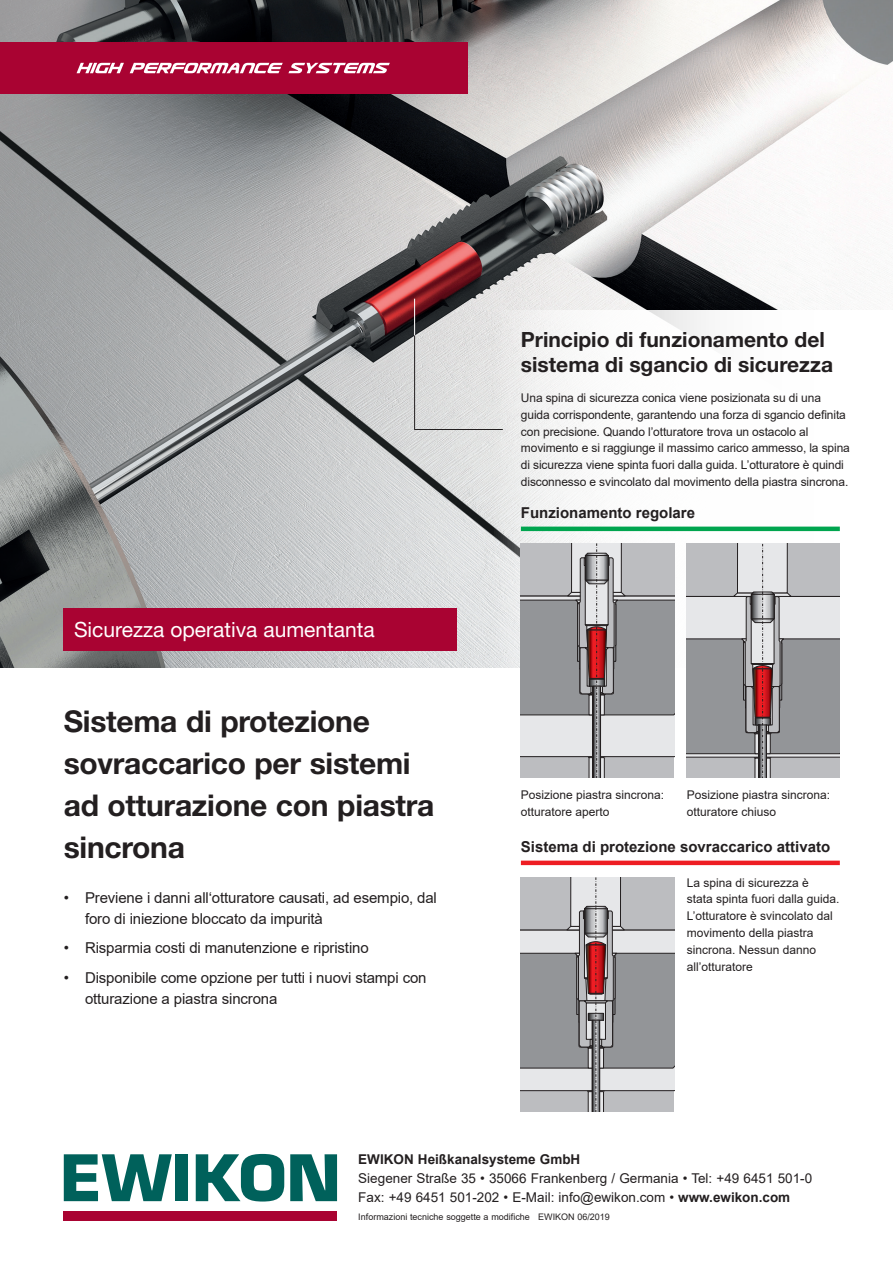
<style>
.page{position:relative;width:893px;height:1263px;background:#fff}
.page>*{position:absolute;margin:0;border:0;box-sizing:border-box;transform-origin:0 0}
.t1{font:700 30px/42px "Helvetica Neue LT Std";letter-spacing:-.01em;color:#231f20}
.t2{font:700 21px/25.2px "Helvetica Neue LT Std";color:#231f20}
.t3{font:21px "Helvetica Neue LT Std";color:#fff}
.t4{font:15px/21px "Arial";letter-spacing:-.01em;color:#231f20}
.t5{font:700 15px "Arial";color:#231f20}
.t6{font:13.5px/18.9px "Arial";color:#231f20}
.t7{font:12px/16.8px "Arial";letter-spacing:-.01em;color:#231f20}
.t8{font:9px "Arial";color:#231f20}
.s1{font-weight:700}
</style>
<div class="page">
<img style="left:0;top:0;width:893px;height:668px">
<div style="left:494px;top:310px;width:399px;height:804px;background:#fff"></div>
<div style="left:64px;top:1211px;width:273px;height:9px;background:#a90332"></div>
<svg style="left:64px;top:1154px;width:108px;height:47px"></svg>
<div style="left:175px;top:1154px;width:13px;height:47px;background:#00615b"></div>
<svg style="left:196px;top:1154px;width:88px;height:47px"></svg>
<svg style="left:290px;top:1154px;width:47px;height:47px"></svg>
<div style="left:0;top:43px;width:468px;height:51px;background:#a90332"></div>
<svg style="left:77px;top:63px;width:47px;height:10px"></svg>
<svg style="left:130px;top:63px;width:260px;height:10px"></svg>
<svg style="left:521px;top:878px;width:153px;height:234px;background:#aba8ab"></svg>
<svg style="left:521px;top:544px;width:153px;height:234px;background:#aba8ab"></svg>
<svg style="left:687px;top:544px;width:153px;height:234px;background:#acaaac"></svg>
<hr style="left:521px;top:527px;width:319px;height:4px;background:#00a54f">
<hr style="left:521px;top:861px;width:319px;height:4px;background:#ee1d23">
<hr style="left:415px;top:429px;width:88px;height:1px;background:#231f20">
<hr style="left:414px;top:335px;width:1px;height:95px;background:#231f20">
<hr style="left:414px;top:299px;width:1px;height:36px;background:#fff">
<div style="left:64px;top:608px;width:393px;height:43px;background:#a90332"></div>
<p class="t2" style="left:521px;top:326px;width:314px">Principio di funzionamento del sistema di sgancio di sicurezza</p>
<p class="t7" style="left:521px;top:389px;width:331px">Una spina di sicurezza conica viene posizionata su di una guida corrispondente, garantendo una forza di sgancio definita con precisione. Quando l’otturatore trova un ostacolo al movimento e si raggiunge il massimo carico ammesso, la spina di sicurezza viene spinta fuori dalla guida. L’otturatore è quindi disconnesso e svincolato dal movimento della piastra sincrona.</p>
<p class="t3" style="left:74px;top:617px;width:302px">Sicurezza operativa aumentanta</p>
<p class="t1" style="left:64px;top:699px;width:372px">Sistema di protezione sovraccarico per sistemi ad otturazione con piastra sincrona</p>
<p class="t4" style="left:85px;top:887px;width:353px;text-indent:-21px">• Previene i danni all‘otturatore causati, ad esempio, dal foro di iniezione bloccato da impurità</p>
<p class="t4" style="left:64px;top:937px;width:306px">• Risparmia costi di manutenzione e ripristino</p>
<p class="t4" style="left:85px;top:967px;width:343px;text-indent:-21px">• Disponibile come opzione per tutti i nuovi stampi con otturazione a piastra sincrona</p>
<p class="t5" style="left:521px;top:502px;width:176px">Funzionamento regolare</p>
<p class="t7" style="left:521px;top:786px;width:145px">Posizione piastra sincrona: otturatore aperto</p>
<p class="t7" style="left:687px;top:786px;width:145px">Posizione piastra sincrona: otturatore chiuso</p>
<p class="t5" style="left:521px;top:836px;width:311px">Sistema di protezione sovraccarico attivato</p>
<p class="t7" style="left:687px;top:874px;width:154px">La spina di sicurezza è<br>stata spinta fuori dalla guida.<br>L’otturatore è svincolato dal movimento della piastra sincrona. Nessun danno all’otturatore</p>
<p class="t6" style="left:358px;top:1149px;width:455px"><span class="s1">EWIKON Heißkanalsysteme GmbH<br></span>Siegener Straße 35 • 35066 Frankenberg / Germania • Tel: +49 6451 501-0<br>Fax: +49 6451 501-202 • E-Mail: info@ewikon.com • <span class="s1">www.ewikon.com</span></p>
<p class="t8" style="left:358px;top:1211px;width:253px">Informazioni tecniche soggette a modifiche EWIKON 06/2019</p>
</div>
